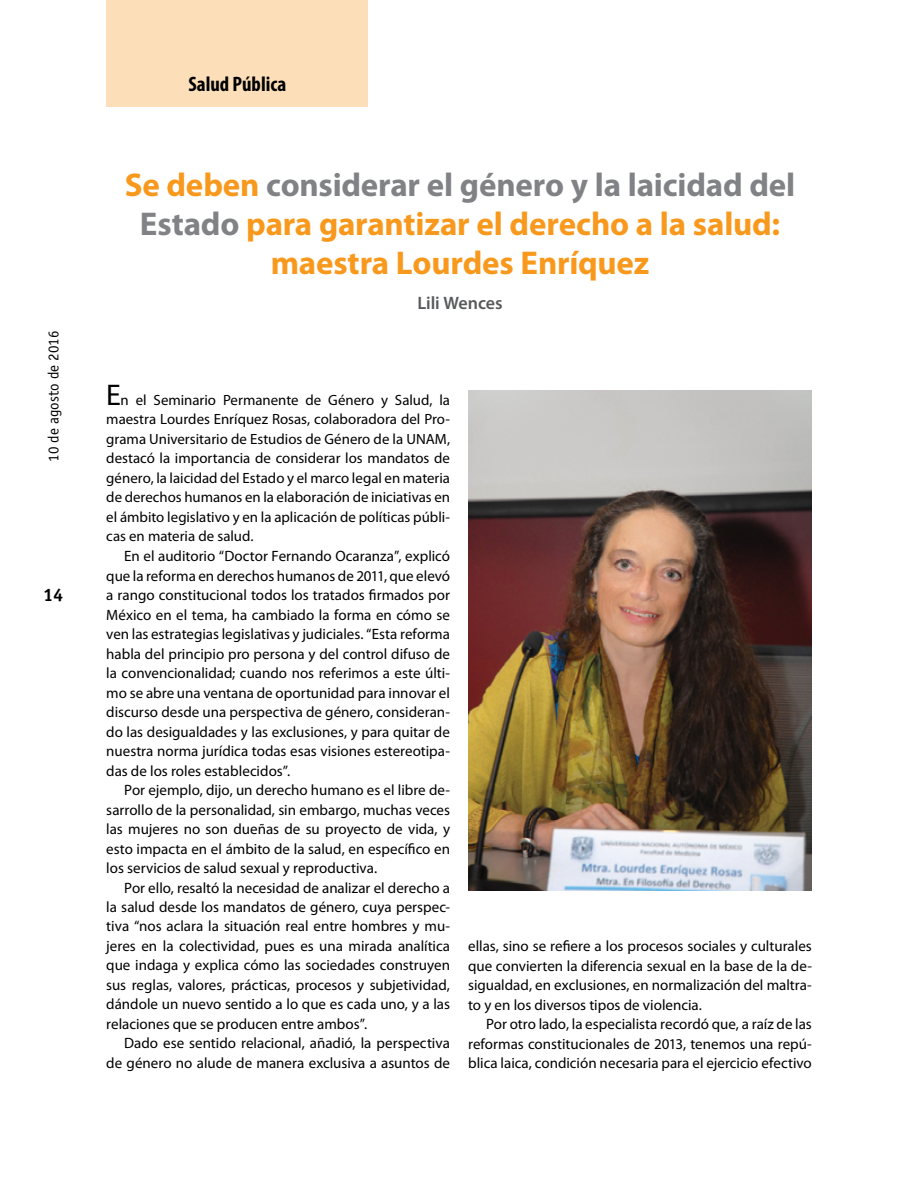
<style>
.page{position:relative;width:918px;height:1188px;background:#fff}
.page>*{position:absolute;margin:0;border:0;box-sizing:border-box;transform-origin:0 0}
.t1{font:700 33px/39px "Myriad Pro";letter-spacing:-.005em;color:#f8991d;text-align:center}
.t2{font:700 condensed 21px "Myriad Pro";color:#000}
.t3{font:600 18px "Myriad Pro";letter-spacing:-.01em;color:#58595b}
.t4{font:700 18px "Officina Sans LT";color:#000}
.t5{font:15px/19.5px "Myriad Pro";color:#000;text-align:justify}
.t6{font:15px "Officina Sans LT";color:#000}
.t7{font:14.85px/19.5px "Myriad Pro";color:#000;text-align:justify}
.s1{color:#808285}
.s2{font-size:30px}
</style>
<div class="page">
<div style="left:106px;top:0;width:262px;height:106px;background:#fcdfb8"></div>
<img style="left:468px;top:390px;width:344px;height:501px">
<p class="t6" style="left:45px;top:462px;width:133px;rotate:-90deg">10 de agosto de 2016</p>
<p class="t4" style="left:43px;top:583px;width:22px">14</p>
<h2 class="t2" style="left:188px;top:71px;width:99px">Salud Pública</h2>
<h1 class="t1" style="left:125px;top:164px;width:672px">Se deben <span class="s1">considerar el género y la laicidad del<br>Estado</span> para garantizar el derecho a la salud: maestra Lourdes Enríquez</h1>
<p class="t3" style="left:418px;top:292px;width:87px">Lili Wences</p>
<p class="t7" style="left:106px;top:390px;width:345px"><span class="s2">E</span>n el Seminario Permanente de Género y Salud, la maestra Lourdes Enríquez Rosas, colaboradora del Pro&shy;grama Universitario de Estudios de Género de la UNAM, destacó la importancia de considerar los mandatos de género, la laicidad del Estado y el marco legal en materia de derechos humanos en la elaboración de iniciativas en el ámbito legislativo y en la aplicación de políticas públi&shy;cas en materia de salud.</p>
<p class="t5" style="left:106px;top:546px;width:345px;text-indent:18px">En el auditorio “Doctor Fernando Ocaranza”, explicó que la reforma en derechos humanos de 2011, que elevó a rango constitucional todos los tratados firmados por México en el tema, ha cambiado la forma en cómo se ven las estrategias legislativas y judiciales. “Esta reforma habla del principio pro persona y del control difuso de la convencionalidad; cuando nos referimos a este últi&shy;mo se abre una ventana de oportunidad para innovar el discurso desde una perspectiva de género, consideran&shy;do las desigualdades y las exclusiones, y para quitar de nuestra norma jurídica todas esas visiones estereotipa&shy;das de los roles establecidos”.</p>
<p class="t5" style="left:106px;top:780px;width:345px;text-indent:18px">Por ejemplo, dijo, un derecho humano es el libre de&shy;sarrollo de la personalidad, sin embargo, muchas veces las mujeres no son dueñas de su proyecto de vida, y esto impacta en el ámbito de la salud, en específico en los servicios de salud sexual y reproductiva.</p>
<p class="t5" style="left:106px;top:877px;width:345px;text-indent:18px">Por ello, resaltó la necesidad de analizar el derecho a la salud desde los mandatos de género, cuya perspec&shy;tiva “nos aclara la situación real entre hombres y mu&shy;jeres en la colectividad, pues es una mirada analítica que indaga y explica cómo las sociedades construyen sus reglas, valores, prácticas, procesos y subjetividad, dándole un nuevo sentido a lo que es cada uno, y a las relaciones que se producen entre ambos”.</p>
<p class="t5" style="left:106px;top:1033px;width:345px;text-align:right">Dado ese sentido relacional, añadió, la perspectiva de género no alude de manera exclusiva a asuntos de</p>
<p class="t5" style="left:468px;top:936px;width:345px">ellas, sino se refiere a los procesos sociales y culturales que convierten la diferencia sexual en la base de la de&shy;sigualdad, en exclusiones, en normalización del maltra&shy;to y en los diversos tipos de violencia.</p>
<p class="t5" style="left:468px;top:1014px;width:345px;text-indent:18px">Por otro lado, la especialista recordó que, a raíz de las reformas constitucionales de 2013, tenemos una repú&shy;blica laica, condición necesaria para el ejercicio efectivo</p>
</div>
